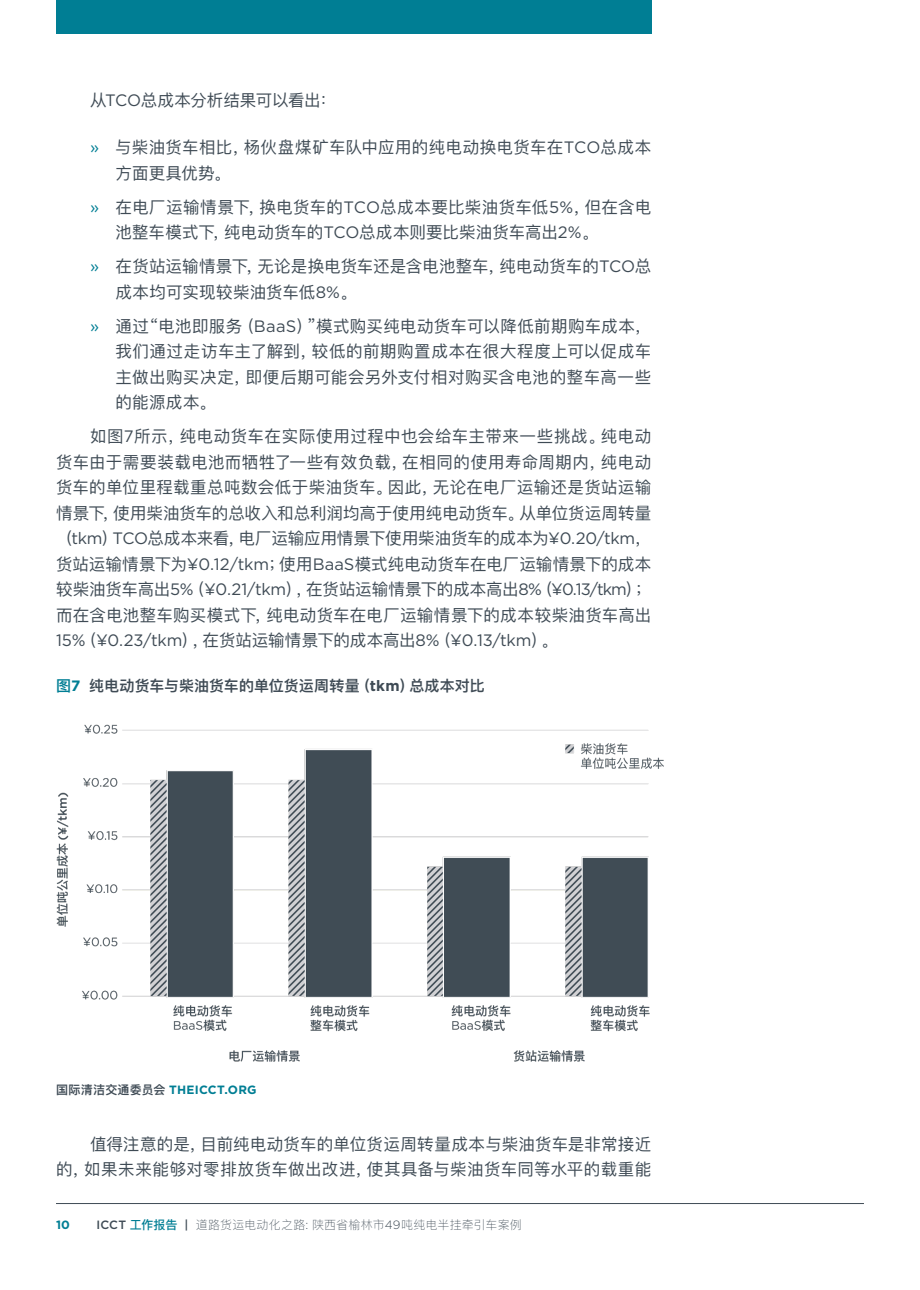
<style>
.page{position:relative;width:920px;height:1290px;background:#fff}
.page>*{position:absolute;margin:0;border:0;box-sizing:border-box;transform-origin:0 0}
.中文正文{font:16.5px/25.5px "Ping Fang SC";letter-spacing:.015em;color:#3f4b55}
.中文正文-2{font:16.5px "Ping Fang SC";letter-spacing:-.02em;color:#3f4b55}
.Figure___Table_number{font:600 15px "Ping Fang SC";letter-spacing:.005em;color:#3f4b55}
.t1{font:100 12px "Ping Fang SC";letter-spacing:.01em;color:#3f4b55}
.Figure_credit{font:700 12px "Gotham";letter-spacing:.02em;color:#007e94}
.s1{font-family:"Gotham"}
.s2{font-family:"Gotham";color:#007e94}
.s3{color:#007e94}
.s4{font-family:"Gotham";font-weight:700;color:#007e94}
.s5{font-family:"Gotham";font-weight:700}
.s6{font-family:"Ping Fang SC";font-weight:600;color:#3f4b55}
.s7{font-family:"Gotham";font-weight:500}
.s8{font-weight:500;color:#007e94}
.s9{font-family:"Gotham";font-weight:300}
</style>
<div class="page">
<hr style="left:56px;top:1203px;width:808px;height:1px;background:#3f4b55">
<div style="left:56px;top:0;width:595px;height:34px;background:#007e94"></div>
<img style="left:56px;top:724px;width:608px;height:338px">
<p class="中文正文-2" style="left:90px;top:90px;width:247px">从<span class="s1">TCO</span>总成本分析结果可以看出：</p>
<p class="中文正文" style="left:116px;top:134px;width:537px;text-indent:-26px"><span class="s2">»</span> 与柴油货车相比，杨伙盘煤矿车队中应用的纯电动换电货车在<span class="s1">TCO</span>总成本方面更具优势。</p>
<p class="中文正文" style="left:116px;top:194px;width:537px;text-indent:-26px"><span class="s2">»</span> 在电厂运输情景下，换电货车的<span class="s1">TCO</span>总成本要比柴油货车低<span class="s1">5%</span>，但在含电池整车模式下，纯电动货车的<span class="s1">TCO</span>总成本则要比柴油货车高出<span class="s1">2%</span>。</p>
<p class="中文正文" style="left:116px;top:253px;width:537px;text-indent:-26px"><span class="s2">»</span> 在货站运输情景下，无论是换电货车还是含电池整车，纯电动货车的<span class="s1">TCO</span>总成本均可实现较柴油货车低<span class="s1">8%</span>。</p>
<p class="中文正文" style="left:116px;top:313px;width:537px;text-align:justify;text-indent:-26px"><span class="s2">»</span> 通过“电池即服务（<span class="s1">BaaS</span>）”模式购买纯电动货车可以降低前期购车成本，我们通过走访车主了解到，较低的前期购置成本在很大程度上可以促成车主做出购买决定，即便后期可能会另外支付相对购买含电池的整车高一些的能源成本。</p>
<p class="中文正文" style="left:56px;top:423px;width:597px;text-align:justify;text-indent:34px">如图<span class="s1">7</span>所示，纯电动货车在实际使用过程中也会给车主带来一些挑战。纯电动货车由于需要装载电池而牺牲了一些有效负载，在相同的使用寿命周期内，纯电动货车的单位里程载重总吨数会低于柴油货车。因此，无论在电厂运输还是货站运输情景下，使用柴油货车的总收入和总利润均高于使用纯电动货车。从单位货运周转量（<span class="s1">tkm</span>）<span class="s1">TCO</span>总成本来看，电厂运输应用情景下使用柴油货车的成本为<span class="s1">¥0.20/tkm</span>，货站运输情景下为<span class="s1">¥0.12/tkm</span>；使用<span class="s1">BaaS</span>模式纯电动货车在电厂运输情景下的成本较柴油货车高出<span class="s1">5%</span>（<span class="s1">¥0.21/tkm</span>），在货站运输情景下的成本高出<span class="s1">8%</span>（<span class="s1">¥0.13/tkm</span>）；而在含电池整车购买模式下，纯电动货车在电厂运输情景下的成本较柴油货车高出<span class="s1">15%</span>（<span class="s1">¥0.23/tkm</span>），在货站运输情景下的成本高出<span class="s1">8%</span>（<span class="s1">¥0.13/tkm</span>）。</p>
<p class="Figure___Table_number" style="left:56px;top:677px;width:430px"><span class="s3">图</span><span class="s4">7</span> 纯电动货车与柴油货车的单位货运周转量（<span class="s5">tkm</span>）总成本对比</p>
<p class="Figure_credit" style="left:56px;top:1082px;width:202px"><span class="s6">国际清洁交通委员会</span> THEICCT.ORG</p>
<p class="中文正文" style="left:56px;top:1131px;width:597px;text-align:right">值得注意的是，目前纯电动货车的单位货运周转量成本与柴油货车是非常接近<br>的，如果未来能够对零排放货车做出改进，使其具备与柴油货车同等水平的载重能</p>
<p class="Figure_credit" style="left:56px;top:1217px;width:15px">10</p>
<p class="t1" style="left:96px;top:1218px;width:427px"><span class="s7">ICCT</span> <span class="s8">工作报告</span> <span class="s7">|</span> 道路货运电动化之路<span class="s9">:</span> 陕西省榆林市<span class="s9">49</span>吨纯电半挂牵引车案例</p>
</div>
